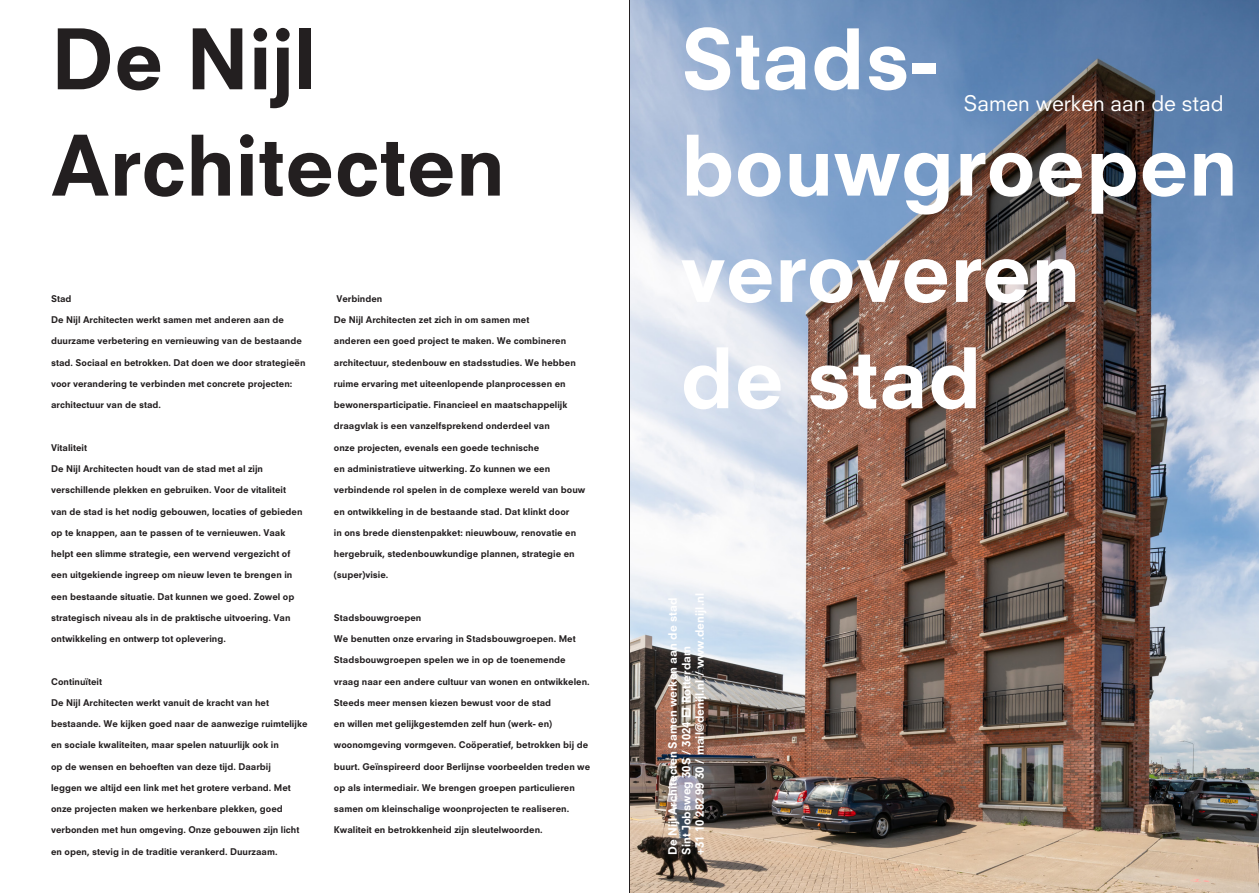
<style>
.page{position:relative;width:1259px;height:893px;background:#fff}
.page>*{position:absolute;margin:0;border:0;box-sizing:border-box;transform-origin:0 0}
.kaft{font:800 81px/106.4px "Neuzeit S";color:#fff}
.kaft-2{font:800 81px/106.4px "Neuzeit S";color:#231f20}
.Inleiding{font:21px "Neuzeit S";color:#fff}
.Inleiding-2{font:800 11.25px "Neuzeit S";color:#fff}
.tekst_groot{font:800 9px "Neuzeit S";color:#231f20}
</style>
<div class="page">
<img style="left:630px;top:0;width:629px;height:893px">
<hr style="left:629px;top:0;width:1px;height:893px;background:#231f20">
<p class="kaft-2" style="left:51px;top:6px;width:456px">De Nijl<br>Architecten</p>
<p class="tekst_groot" style="left:51px;top:293px;width:22px">Stad</p>
<p class="tekst_groot" style="left:51px;top:314px;width:234px">De Nijl Architecten werkt samen met anderen aan de</p>
<p class="tekst_groot" style="left:51px;top:336px;width:252px">duurzame verbetering en vernieuwing van de bestaande</p>
<p class="tekst_groot" style="left:51px;top:357px;width:256px">stad. Sociaal en betrokken. Dat doen we door strategieën</p>
<p class="tekst_groot" style="left:51px;top:378px;width:243px">voor verandering te verbinden met concrete projecten:</p>
<p class="tekst_groot" style="left:51px;top:399px;width:111px">architectuur van de stad.</p>
<p class="tekst_groot" style="left:51px;top:442px;width:37px">Vitaliteit</p>
<p class="tekst_groot" style="left:51px;top:463px;width:213px">De Nijl Architecten houdt van de stad met al zijn</p>
<p class="tekst_groot" style="left:51px;top:484px;width:236px">verschillende plekken en gebruiken. Voor de vitaliteit</p>
<p class="tekst_groot" style="left:51px;top:506px;width:253px">van de stad is het nodig gebouwen, locaties of gebieden</p>
<p class="tekst_groot" style="left:51px;top:527px;width:236px">op te knappen, aan te passen of te vernieuwen. Vaak</p>
<p class="tekst_groot" style="left:51px;top:548px;width:241px">helpt een slimme strategie, een wervend vergezicht of</p>
<p class="tekst_groot" style="left:51px;top:569px;width:243px">een uitgekiende ingreep om nieuw leven te brengen in</p>
<p class="tekst_groot" style="left:51px;top:591px;width:245px">een bestaande situatie. Dat kunnen we goed. Zowel op</p>
<p class="tekst_groot" style="left:51px;top:612px;width:241px">strategisch niveau als in de praktische uitvoering. Van</p>
<p class="tekst_groot" style="left:51px;top:633px;width:176px">ontwikkeling en ontwerp tot oplevering.</p>
<p class="tekst_groot" style="left:51px;top:676px;width:52px">Continuïteit</p>
<p class="tekst_groot" style="left:51px;top:697px;width:219px">De Nijl Architecten werkt vanuit de kracht van het</p>
<p class="tekst_groot" style="left:51px;top:718px;width:258px">bestaande. We kijken goed naar de aanwezige ruimtelijke</p>
<p class="tekst_groot" style="left:51px;top:740px;width:229px">en sociale kwaliteiten, maar spelen natuurlijk ook in</p>
<p class="tekst_groot" style="left:51px;top:761px;width:221px">op de wensen en behoeften van deze tijd. Daarbij</p>
<p class="tekst_groot" style="left:51px;top:782px;width:241px">leggen we altijd een link met het grotere verband. Met</p>
<p class="tekst_groot" style="left:51px;top:803px;width:233px">onze projecten maken we herkenbare plekken, goed</p>
<p class="tekst_groot" style="left:51px;top:825px;width:250px">verbonden met hun omgeving. Onze gebouwen zijn licht</p>
<p class="tekst_groot" style="left:51px;top:846px;width:228px">en open, stevig in de traditie verankerd. Duurzaam.</p>
<p class="tekst_groot" style="left:336px;top:293px;width:47px">Verbinden</p>
<p class="tekst_groot" style="left:334px;top:314px;width:197px">De Nijl Architecten zet zich in om samen met</p>
<p class="tekst_groot" style="left:334px;top:336px;width:234px">anderen een goed project te maken. We combineren</p>
<p class="tekst_groot" style="left:334px;top:357px;width:243px">architectuur, stedenbouw en stadsstudies. We hebben</p>
<p class="tekst_groot" style="left:334px;top:378px;width:233px">ruime ervaring met uiteenlopende planprocessen en</p>
<p class="tekst_groot" style="left:334px;top:399px;width:235px">bewonersparticipatie. Financieel en maatschappelijk</p>
<p class="tekst_groot" style="left:334px;top:421px;width:217px">draagvlak is een vanzelfsprekend onderdeel van</p>
<p class="tekst_groot" style="left:334px;top:442px;width:207px">onze projecten, evenals een goede technische</p>
<p class="tekst_groot" style="left:334px;top:463px;width:218px">en administratieve uitwerking. Zo kunnen we een</p>
<p class="tekst_groot" style="left:334px;top:484px;width:253px">verbindende rol spelen in de complexe wereld van bouw</p>
<p class="tekst_groot" style="left:334px;top:506px;width:237px">en ontwikkeling in de bestaande stad. Dat klinkt door</p>
<p class="tekst_groot" style="left:334px;top:527px;width:244px">in ons brede dienstenpakket: nieuwbouw, renovatie en</p>
<p class="tekst_groot" style="left:334px;top:548px;width:242px">hergebruik, stedenbouwkundige plannen, strategie en</p>
<p class="tekst_groot" style="left:334px;top:569px;width:56px">(super)visie.</p>
<p class="tekst_groot" style="left:334px;top:612px;width:89px">Stadsbouwgroepen</p>
<p class="tekst_groot" style="left:334px;top:633px;width:243px">We benutten onze ervaring in Stadsbouwgroepen. Met</p>
<p class="tekst_groot" style="left:334px;top:654px;width:233px">Stadsbouwgroepen spelen we in op de toenemende</p>
<p class="tekst_groot" style="left:334px;top:676px;width:257px">vraag naar een andere cultuur van wonen en ontwikkelen.</p>
<p class="tekst_groot" style="left:334px;top:697px;width:219px">Steeds meer mensen kiezen bewust voor de stad</p>
<p class="tekst_groot" style="left:334px;top:718px;width:220px">en willen met gelijkgestemden zelf hun (werk- en)</p>
<p class="tekst_groot" style="left:334px;top:740px;width:256px">woonomgeving vormgeven. Coöperatief, betrokken bij de</p>
<p class="tekst_groot" style="left:334px;top:761px;width:258px">buurt. Geïnspireerd door Berlijnse voorbeelden treden we</p>
<p class="tekst_groot" style="left:334px;top:782px;width:242px">op als intermediair. We brengen groepen particulieren</p>
<p class="tekst_groot" style="left:334px;top:803px;width:237px">samen om kleinschalige woonprojecten te realiseren.</p>
<p class="tekst_groot" style="left:334px;top:825px;width:210px">Kwaliteit en betrokkenheid zijn sleutelwoorden.</p>
<p class="kaft" style="left:680px;top:6px;width:258px">Stads-</p>
<p class="Inleiding" style="left:963px;top:90px;width:262px">Samen werken aan de stad</p>
<p class="kaft" style="left:680px;top:112px;width:559px">bouwgroepen veroveren</p>
<p class="kaft" style="left:680px;top:325px;width:303px">de stad</p>
<p class="Inleiding-2" style="left:693px;top:855px;width:263px;rotate:-90deg">+31 10 282 99 30 / mail@denijl.nl / www.denijl.nl</p>
<p class="Inleiding-2" style="left:666px;top:855px;width:258px;rotate:-90deg">De Nijl Architecten Samen werken aan de stad</p>
<p class="Inleiding-2" style="left:679px;top:855px;width:210px;rotate:-90deg">Sint Jobsweg 30S / 3024 EJ Rotterdam</p>
</div>
